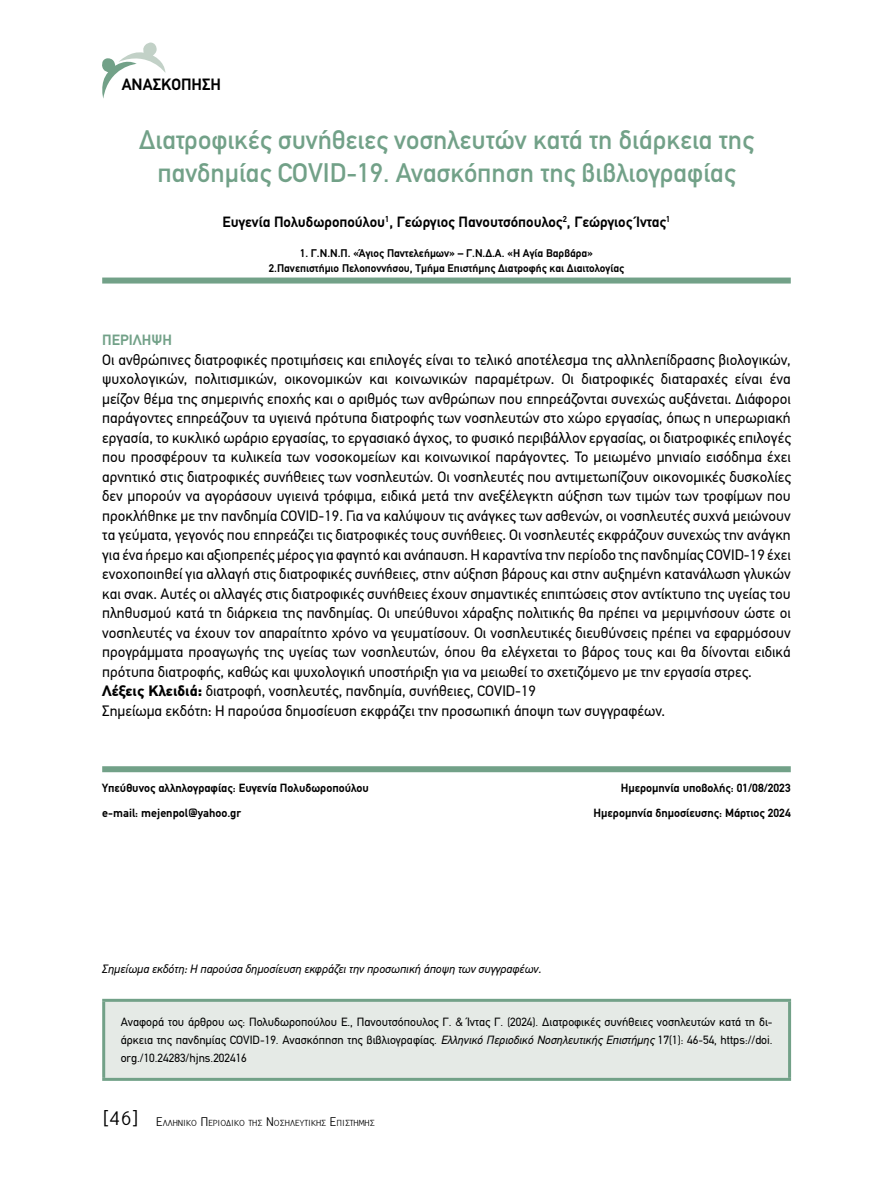
<style>
.page{position:relative;width:893px;height:1191px;background:#fff}
.page>*{position:absolute;margin:0;border:0;box-sizing:border-box;transform-origin:0 0}
.t1{font:500 27px/32.4px "PF Din Text";color:#72a188;text-align:center}
.t2{font:700 16.5px "PF Din Text";color:#000}
.t3{font:15px/19.5px "PF Din Text Pro";color:#000}
.t4{font:700 15px "PF Din Text";color:#000}
.t5{font:700 15px "PF Din Text";color:#72a188}
.t6{font:12px/18px "PF Din Text";color:#000;text-align:justify}
.t7{font:700 12px "PF Din Text";color:#000}
.t8{font:italic 12px "PF Din Text Pro";color:#000}
.t9{font:700 11.25px/15px "PF Din Text";color:#000;text-align:center}
.t10{font:9.45px "PF Report";color:#000}
.s1{font-weight:700}
.s2{font-style:italic}
.s3{font-size:21px}
.s4{font-size:13.5px}
</style>
<div class="page">
<svg style="left:102px;top:42px;width:63px;height:57px"></svg>
<div style="left:102px;top:277px;width:689px;height:6px;background:#72a188"></div>
<div style="left:102px;top:766px;width:689px;height:6px;background:#72a188"></div>
<div style="left:104px;top:1000px;width:686px;height:79px;background:#e5eae6"></div>
<hr style="left:102px;top:1001px;width:3px;height:76px;background:#72a188">
<hr style="left:102px;top:998px;width:689px;height:3px;background:#72a188">
<hr style="left:788px;top:1001px;width:3px;height:76px;background:#72a188">
<hr style="left:102px;top:1077px;width:689px;height:3px;background:#72a188">
<p class="t2" style="left:122px;top:74px;width:101px">ΑΝΑΣΚΟΠΗΣΗ</p>
<h1 class="t1" style="left:139px;top:124px;width:616px">Διατροφικές συνήθειες νοσηλευτών κατά τη διάρκεια της πανδημίας COVID-19. Ανασκόπηση της βιβλιογραφίας</h1>
<p class="t4" style="left:222px;top:213px;width:449px">Ευγενία Πολυδωροπούλου<sup>1</sup>, Γεώργιος Πανουτσόπουλος<sup>2</sup>, Γεώργιος Ίντας<sup>1</sup></p>
<p class="t9" style="left:269px;top:245px;width:357px">1. Γ.Ν.Ν.Π. «Άγιος Παντελεήμων» – Γ.Ν.Δ.Α. «Η Αγία Βαρβάρα»<br>2.Πανεπιστήμιο Πελοποννήσου, Τμήμα Επιστήμης Διατροφής και Διαιτολογίας</p>
<p class="t5" style="left:102px;top:331px;width:71px">ΠΕΡΙΛΗΨΗ</p>
<p class="t3" style="left:102px;top:350px;width:690px">Οι ανθρώπινες διατροφικές προτιμήσεις και επιλογές είναι το τελικό αποτέλεσμα της αλληλεπίδρασης βιολογικών, ψυχολογικών, πολιτισμικών, οικονομικών και κοινωνικών παραμέτρων. Οι διατροφικές διαταραχές είναι ένα μείζον θέμα της σημερινής εποχής και ο αριθμός των ανθρώπων που επηρεάζονται συνεχώς αυξάνεται. Διάφοροι παράγοντες επηρεάζουν τα υγιεινά πρότυπα διατροφής των νοσηλευτών στο χώρο εργασίας, όπως η υπερωριακή εργασία, το κυκλικό ωράριο εργασίας, το εργασιακό άγχος, το φυσικό περιβάλλον εργασίας, οι διατροφικές επιλογές που προσφέρουν τα κυλικεία των νοσοκομείων και κοινωνικοί παράγοντες. Το μειωμένο μηνιαίο εισόδημα έχει αρνητικό στις διατροφικές συνήθειες των νοσηλευτών. Οι νοσηλευτές που αντιμετωπίζουν οικονομικές δυσκολίες δεν μπορούν να αγοράσουν υγιεινά τρόφιμα, ειδικά μετά την ανεξέλεγκτη αύξηση των τιμών των τροφίμων που προκλήθηκε με την πανδημία COVID-19. Για να καλύψουν τις ανάγκες των ασθενών, οι νοσηλευτές συχνά μειώνουν τα γεύματα, γεγονός που επηρεάζει τις διατροφικές τους συνήθειες. Οι νοσηλευτές εκφράζουν συνεχώς την ανάγκη για ένα ήρεμο και αξιοπρεπές μέρος για φαγητό και ανάπαυση. Η καραντίνα την περίοδο της πανδημίας COVID-19 έχει ενοχοποιηθεί για αλλαγή στις διατροφικές συνήθειες, στην αύξηση βάρους και στην αυξημένη κατανάλωση γλυκών και σνακ. Αυτές οι αλλαγές στις διατροφικές συνήθειες έχουν σημαντικές επιπτώσεις στον αντίκτυπο της υγείας του πληθυσμού κατά τη διάρκεια της πανδημίας. Οι υπεύθυνοι χάραξης πολιτικής θα πρέπει να μεριμνήσουν ώστε οι νοσηλευτές να έχουν τον απαραίτητο χρόνο να γευματίσουν. Οι νοσηλευτικές διευθύνσεις πρέπει να εφαρμόσουν προγράμματα προαγωγής της υγείας των νοσηλευτών, όπου θα ελέγχεται το βάρος τους και θα δίνονται ειδικά πρότυπα διατροφής, καθώς και ψυχολογική υποστήριξη για να μειωθεί το σχετιζόμενο με την εργασία στρες.<br><span class="s1">Λέξεις Κλειδιά:</span> διατροφή, νοσηλευτές, πανδημία, συνήθειες, COVID-19<br>Σημείωμα εκδότη: Η παρούσα δημοσίευση εκφράζει την προσωπική άποψη των συγγραφέων.</p>
<p class="t7" style="left:102px;top:780px;width:268px">Υπεύθυνος αλληλογραφίας: Ευγενία Πολυδωροπούλου</p>
<p class="t7" style="left:621px;top:780px;width:172px">Ημερομηνία υποβολής: 01/08/2023</p>
<p class="t7" style="left:102px;top:806px;width:140px">e-mail: mejenpol@yahoo.gr</p>
<p class="t7" style="left:594px;top:806px;width:199px">Ημερομηνία δημοσίευσης: Μάρτιος 2024</p>
<p class="t8" style="left:102px;top:962px;width:441px">Σημείωμα εκδότη: Η παρούσα δημοσίευση εκφράζει την προσωπική άποψη των συγγραφέων.</p>
<p class="t6" style="left:121px;top:1013px;width:653px">Αναφορά του άρθρου ως: Πολυδωροπούλου Ε., Πανουτσόπουλος Γ. &amp; Ίντας Γ. (2024). Διατροφικές συνήθειες νοσηλευτών κατά τη δι&shy;άρκεια της πανδημίας COVID-19. Ανασκόπηση της βιβλιογραφίας. <span class="s2">Ελληνικό Περιοδικό Νοσηλευτικής Επιστήμης</span> 17(1): 46-54, https://doi. org./10.24283/hjns.202416</p>
<p class="t10" style="left:102px;top:1118px;width:273px"><span class="s3">[46]</span> <span class="s4">Ε</span>λληνικο <span class="s4">Π</span>εριοδικο της <span class="s4">Ν</span>οσηλευτικησ <span class="s4">Ε</span>π ιστημησ</p>
</div>
